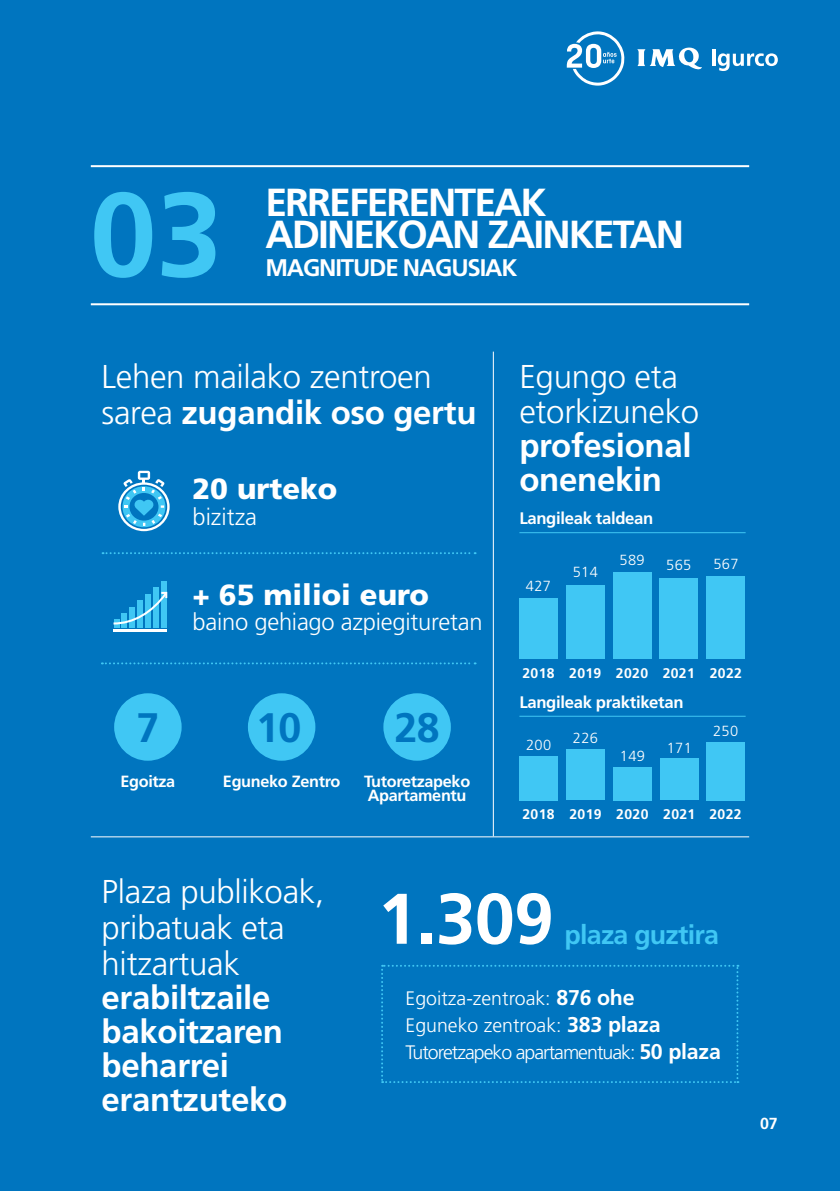
<style>
.page{position:relative;width:840px;height:1191px;background:#fff}
.page>*{position:absolute;margin:0;border:0;box-sizing:border-box;transform-origin:0 0}
.t1{font:700 119.2px "Frutiger LT Std";color:#40c7f4}
.t2{font:700 71.6px "Frutiger LT Std";color:#fff}
.t3{font:700 41.2px "Frutiger LT Std";color:#0075bf}
.t4{font:700 39.2px/32px "Frutiger LT Std";letter-spacing:-.05em;color:#fff}
.t5{font:300 33px/36px "Frutiger LT Std";letter-spacing:-.01em;color:#fff}
.t6{font:700 33px/34px "Frutiger LT Std";letter-spacing:-.01em;color:#fff}
.t7{font:900 29.2px "Frutiger LT Std";color:#fff}
.t8{font:700 26.8px "Frutiger LT Std";letter-spacing:-.03em;color:#40c7f4}
.t9{font:700 24px "Frutiger LT Std";letter-spacing:-.05em;color:#fff}
.t10{font:300 23.8px "Frutiger LT Std";letter-spacing:-.01em;color:#fff}
.t11{font:300 19.6px/27px "Frutiger LT Std";letter-spacing:-.02em;color:#fff}
.t12{font:700 16.6px "Frutiger LT Std";letter-spacing:-.02em;color:#fff}
.t13{font:700 16.2px/13.8px "Frutiger LT Std";letter-spacing:-.02em;color:#fff}
.t14{font:700 16px "Frutiger LT Std";color:#fff}
.t15{font:300 14.6px "Frutiger LT Std";letter-spacing:.025em;color:#fff}
.t16{font:700 14px "Frutiger LT Std";letter-spacing:.025em;color:#fff}
.s1{font-weight:700}
.s2{font-weight:700;font-size:21.4px}
</style>
<div class="page">
<div style="left:0;top:0;width:839px;height:1191px;background:#0075bf"></div>
<hr style="left:91px;top:836px;width:657px;height:1px;background:#fff">
<hr style="left:492px;top:351px;width:1px;height:485px;background:#fff">
<div style="left:383px;top:693px;width:67px;height:67px;background:#40c7f4;border-radius:50%"></div>
<div style="left:248px;top:693px;width:67px;height:67px;background:#40c7f4;border-radius:50%"></div>
<div style="left:114px;top:693px;width:67px;height:67px;background:#40c7f4;border-radius:50%"></div>
<hr style="left:91px;top:303px;width:657px;height:2px;background:#fff">
<hr style="left:91px;top:165px;width:657px;height:2px;background:#fff">
<hr style="left:113px;top:629px;width:54px;height:3px;background:#fff">
<svg style="left:113px;top:624px;width:6px;height:3px"></svg>
<div style="left:121px;top:613px;width:6px;height:14px;background:#40c7f4"></div>
<div style="left:129px;top:606px;width:6px;height:21px;background:#40c7f4"></div>
<div style="left:137px;top:600px;width:6px;height:27px;background:#40c7f4"></div>
<div style="left:145px;top:594px;width:6px;height:33px;background:#40c7f4"></div>
<div style="left:153px;top:587px;width:6px;height:40px;background:#40c7f4"></div>
<div style="left:161px;top:581px;width:6px;height:46px;background:#40c7f4"></div>
<svg style="left:113px;top:592px;width:54px;height:32px"></svg>
<svg style="left:102px;top:552px;width:373px;height:2px"></svg>
<svg style="left:102px;top:662px;width:373px;height:2px"></svg>
<svg style="left:118px;top:471px;width:51px;height:60px"></svg>
<svg style="left:381px;top:964px;width:357px;height:119px"></svg>
<hr style="left:519px;top:716px;width:226px;height:1px;background:#40c7f4">
<div style="left:519px;top:756px;width:38px;height:44px;background:#40c7f4"></div>
<div style="left:566px;top:749px;width:38px;height:51px;background:#40c7f4"></div>
<div style="left:612px;top:767px;width:39px;height:33px;background:#40c7f4"></div>
<div style="left:659px;top:758px;width:39px;height:42px;background:#40c7f4"></div>
<div style="left:706px;top:741px;width:38px;height:59px;background:#40c7f4"></div>
<hr style="left:519px;top:532px;width:226px;height:1px;background:#40c7f4">
<div style="left:519px;top:599px;width:38px;height:60px;background:#40c7f4"></div>
<div style="left:565px;top:585px;width:39px;height:74px;background:#40c7f4"></div>
<div style="left:612px;top:573px;width:39px;height:86px;background:#40c7f4"></div>
<div style="left:659px;top:578px;width:38px;height:81px;background:#40c7f4"></div>
<div style="left:706px;top:576px;width:38px;height:83px;background:#40c7f4"></div>
<svg style="left:637px;top:48px;width:64px;height:22px"></svg>
<svg style="left:712px;top:49px;width:3px;height:17px"></svg>
<svg style="left:717px;top:53px;width:60px;height:18px"></svg>
<svg style="left:566px;top:31px;width:58px;height:55px"></svg>
<h1 class="t1" style="left:90px;top:165px;width:134px">03</h1>
<p class="t4" style="left:265px;top:187px;width:419px">ERREFERENTEAK<br>ADINEKOAN ZAINKETAN</p>
<p class="t9" style="left:265px;top:254px;width:253px">MAGNITUDE NAGUSIAK</p>
<p class="t5" style="left:101px;top:359px;width:376px">Lehen mailako zentroen sarea <span class="s1">zugandik oso gertu</span></p>
<p class="t5" style="left:519px;top:360px;width:181px;line-height:35px">Egungo eta etorkizuneko</p>
<p class="t6" style="left:519px;top:429px;width:174px">profesional onenekin</p>
<p class="t7" style="left:192px;top:471px;width:146px">20 urteko</p>
<p class="t10" style="left:192px;top:503px;width:66px">bizitza</p>
<p class="t12" style="left:519px;top:508px;width:135px">Langileak taldean</p>
<p class="t7" style="left:192px;top:577px;width:238px">+ 65 milioi euro</p>
<p class="t10" style="left:192px;top:608px;width:291px">baino gehiago azpiegituretan</p>
<p class="t3" style="left:136px;top:704px;width:24px">7</p>
<p class="t13" style="left:120px;top:774px;width:56px">Egoitza</p>
<p class="t3" style="left:256px;top:704px;width:47px">10</p>
<p class="t13" style="left:223px;top:774px;width:119px">Eguneko Zentro</p>
<p class="t3" style="left:394px;top:704px;width:47px">28</p>
<p class="t13" style="left:364px;top:774px;width:108px">Tutoretzapeko<br>Apartamentu</p>
<p class="t15" style="left:525px;top:578px;width:27px">427</p>
<p class="t15" style="left:572px;top:563px;width:27px">514</p>
<p class="t15" style="left:619px;top:551px;width:27px">589</p>
<p class="t15" style="left:666px;top:557px;width:27px">565</p>
<p class="t15" style="left:713px;top:556px;width:27px">567</p>
<p class="t16" style="left:522px;top:664px;width:221px">2018 2019 2020 2021 2022</p>
<p class="t12" style="left:519px;top:692px;width:165px">Langileak praktiketan</p>
<p class="t15" style="left:525px;top:736px;width:27px">200</p>
<p class="t15" style="left:572px;top:729px;width:27px">226</p>
<p class="t15" style="left:619px;top:748px;width:27px">149</p>
<p class="t15" style="left:666px;top:739px;width:27px">171</p>
<p class="t15" style="left:712px;top:722px;width:27px">250</p>
<p class="t16" style="left:522px;top:806px;width:34px">2018</p>
<p class="t16" style="left:569px;top:806px;width:174px">2019 2020 2021 2022</p>
<p class="t5" style="left:102px;top:874px;width:224px">Plaza publikoak, pribatuak eta hitzartuak</p>
<p class="t6" style="left:101px;top:980px;width:187px">erabiltzaile bakoitzaren beharrei erantzuteko</p>
<h2 class="t2" style="left:377px;top:876px;width:178px">1.309</h2>
<p class="t8" style="left:564px;top:918px;width:156px">plaza guztira</p>
<p class="t11" style="left:405px;top:985px;width:317px">Egoitza-zentroak: <span class="s2">876 ohe<br></span>Eguneko zentroak: <span class="s2">383 plaza<br></span>Tutoretzapeko apartamentuak: <span class="s2">50 plaza</span></p>
<p class="t14" style="left:759px;top:1114px;width:19px">07</p>
</div>
